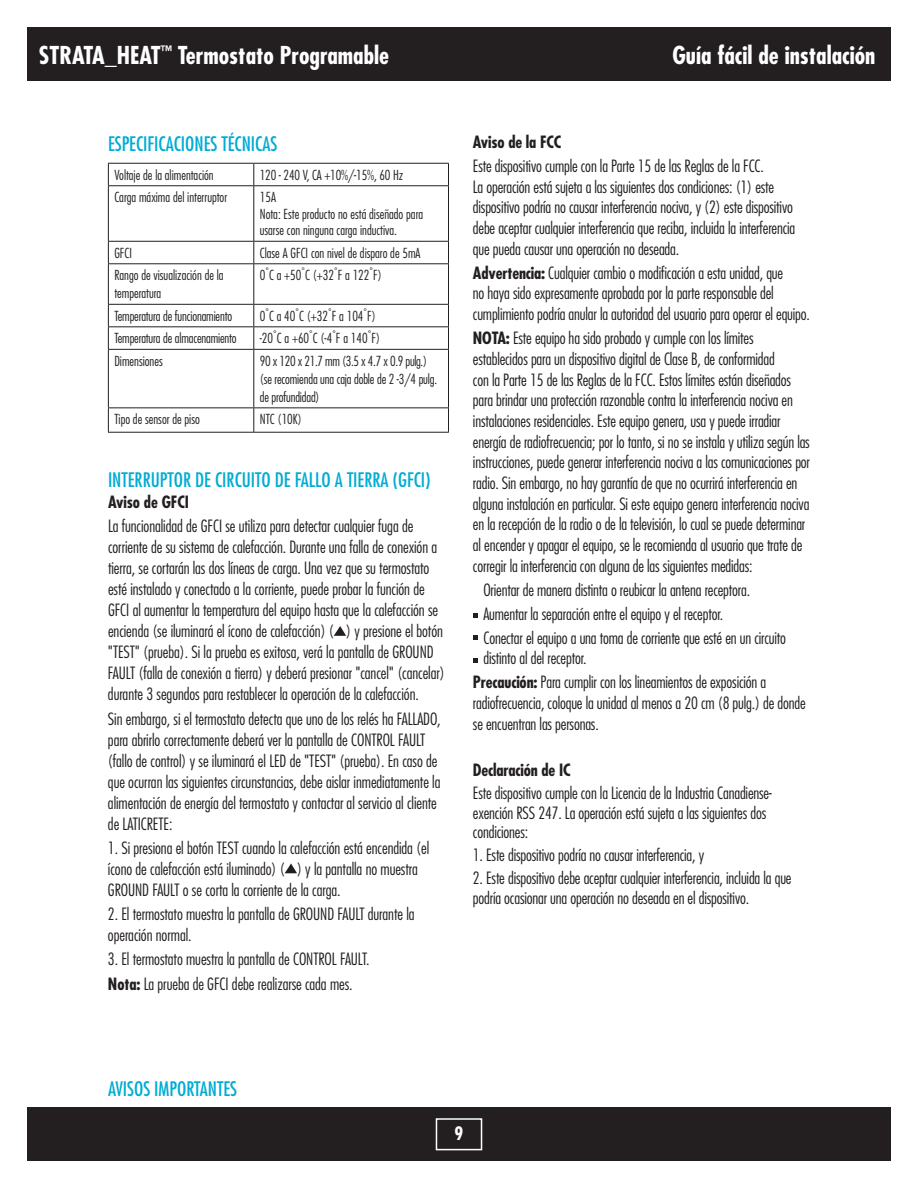
<style>
.page{position:relative;width:918px;height:1188px;background:#fff}
.page>*{position:absolute;margin:0;border:0;box-sizing:border-box;transform-origin:0 0}
.t1{font:700 condensed 24px "Futura";color:#fff}
.t2{font:condensed 19.5px "Futura";color:#00acd5}
.t3{font:700 condensed 18px "Futura";color:#fff}
.t4{font:300 condensed 16.5px/20.7px "Futura";letter-spacing:-.01em;color:#231f20}
.t5{font:700 condensed 16.5px "Futura";letter-spacing:-.01em;color:#231f20}
.t6{font:300 condensed 13.5px/18px "Futura";color:#231f20}
.s1{font-weight:700}
</style>
<div class="page">
<div style="left:27px;top:27px;width:864px;height:54px;background:#231f20"></div>
<div style="left:27px;top:1107px;width:864px;height:54px;background:#231f20"></div>
<div style="left:436px;top:1118px;width:46px;height:32px;border:2px solid #fff"></div>
<hr style="left:108px;top:163px;width:146px;height:1px;background:#231f20">
<svg style="left:108px;top:164px;width:1px;height:21px"></svg>
<hr style="left:254px;top:163px;width:195px;height:1px;background:#231f20">
<svg style="left:253px;top:164px;width:1px;height:21px"></svg>
<svg style="left:448px;top:164px;width:1px;height:21px"></svg>
<hr style="left:108px;top:185px;width:146px;height:1px;background:#231f20">
<hr style="left:108px;top:186px;width:1px;height:55px;background:#231f20">
<hr style="left:254px;top:185px;width:195px;height:1px;background:#231f20">
<hr style="left:253px;top:186px;width:1px;height:55px;background:#231f20">
<hr style="left:448px;top:186px;width:1px;height:55px;background:#231f20">
<hr style="left:108px;top:241px;width:146px;height:1px;background:#231f20">
<svg style="left:108px;top:242px;width:1px;height:21px"></svg>
<hr style="left:254px;top:241px;width:195px;height:1px;background:#231f20">
<svg style="left:253px;top:242px;width:1px;height:21px"></svg>
<svg style="left:448px;top:242px;width:1px;height:21px"></svg>
<hr style="left:108px;top:263px;width:146px;height:1px;background:#231f20">
<hr style="left:108px;top:264px;width:1px;height:40px;background:#231f20">
<hr style="left:254px;top:263px;width:195px;height:1px;background:#231f20">
<hr style="left:253px;top:264px;width:1px;height:40px;background:#231f20">
<hr style="left:448px;top:264px;width:1px;height:40px;background:#231f20">
<hr style="left:108px;top:304px;width:146px;height:1px;background:#231f20">
<hr style="left:254px;top:304px;width:195px;height:1px;background:#231f20">
<hr style="left:108px;top:326px;width:146px;height:1px;background:#231f20">
<svg style="left:108px;top:305px;width:1px;height:44px"></svg>
<hr style="left:254px;top:326px;width:195px;height:1px;background:#231f20">
<svg style="left:253px;top:305px;width:1px;height:44px"></svg>
<svg style="left:448px;top:305px;width:1px;height:44px"></svg>
<hr style="left:108px;top:349px;width:146px;height:1px;background:#231f20">
<hr style="left:108px;top:350px;width:1px;height:57px;background:#231f20">
<hr style="left:254px;top:349px;width:195px;height:1px;background:#231f20">
<hr style="left:253px;top:350px;width:1px;height:57px;background:#231f20">
<hr style="left:448px;top:350px;width:1px;height:57px;background:#231f20">
<hr style="left:108px;top:407px;width:146px;height:1px;background:#231f20">
<svg style="left:108px;top:408px;width:1px;height:24px"></svg>
<hr style="left:254px;top:407px;width:195px;height:1px;background:#231f20">
<svg style="left:253px;top:408px;width:1px;height:24px"></svg>
<svg style="left:448px;top:408px;width:1px;height:24px"></svg>
<hr style="left:108px;top:432px;width:146px;height:1px;background:#231f20">
<hr style="left:254px;top:432px;width:195px;height:1px;background:#231f20">
<svg style="left:334px;top:626px;width:12px;height:10px"></svg>
<svg style="left:285px;top:863px;width:12px;height:10px"></svg>
<svg style="left:473px;top:613px;width:5px;height:4px"></svg>
<svg style="left:473px;top:635px;width:5px;height:5px"></svg>
<svg style="left:473px;top:658px;width:5px;height:5px"></svg>
<h1 class="t1" style="left:39px;top:41px;width:352px">STRATA_HEAT<sup>™</sup> Termostato Programable</h1>
<h1 class="t1" style="left:672px;top:41px;width:204px">Guía fácil de instalación</h1>
<p class="t2" style="left:108px;top:133px;width:171px">ESPECIFICACIONES TÉCNICAS</p>
<p class="t6" style="left:114px;top:166px;width:101px">Voltaje de la alimentación</p>
<p class="t6" style="left:260px;top:166px;width:145px">120 - 240 V, CA +10%/-15%, 60 Hz</p>
<p class="t6" style="left:114px;top:188px;width:114px">Carga máxima del interruptor</p>
<p class="t6" style="left:260px;top:189px;width:165px;line-height:16.5px">15A<br>Nota: Este producto no está diseñado para usarse con ninguna carga inductiva.</p>
<p class="t6" style="left:114px;top:244px;width:19px">GFCI</p>
<p class="t6" style="left:260px;top:244px;width:162px">Clase A GFCI con nivel de disparo de 5mA</p>
<p class="t6" style="left:114px;top:266px;width:111px">Rango de visualización de la temperatura</p>
<p class="t6" style="left:260px;top:266px;width:124px">0<sup>°</sup>C a +50<sup>°</sup>C (+32<sup>°</sup>F a 122<sup>°</sup>F)</p>
<p class="t6" style="left:114px;top:307px;width:119px">Temperatura de funcionamiento</p>
<p class="t6" style="left:260px;top:307px;width:118px">0<sup>°</sup>C a 40<sup>°</sup>C (+32<sup>°</sup>F a 104<sup>°</sup>F)</p>
<p class="t6" style="left:114px;top:329px;width:124px">Temperatura de almacenamiento</p>
<p class="t6" style="left:260px;top:329px;width:122px">-20<sup>°</sup>C a +60<sup>°</sup>C (-4<sup>°</sup>F a 140<sup>°</sup>F)</p>
<p class="t6" style="left:114px;top:352px;width:50px">Dimensiones</p>
<p class="t6" style="left:260px;top:352px;width:179px">90 x 120 x 21.7 mm (3.5 x 4.7 x 0.9 pulg.) (se recomienda una caja doble de 2 -3/4 pulg. de profundidad)</p>
<p class="t6" style="left:114px;top:410px;width:87px">Tipo de sensor de piso</p>
<p class="t6" style="left:260px;top:410px;width:44px">NTC (10K)</p>
<p class="t2" style="left:108px;top:468px;width:324px">INTERRUPTOR DE CIRCUITO DE FALLO A TIERRA (GFCI)</p>
<p class="t5" style="left:108px;top:492px;width:82px">Aviso de GFCI</p>
<p class="t4" style="left:108px;top:516px;width:338px">La funcionalidad de GFCI se utiliza para detectar cualquier fuga de corriente de su sistema de calefacción. Durante una falla de conexión a tierra, se cortarán las dos líneas de carga. Una vez que su termostato esté instalado y conectado a la corriente, puede probar la función de GFCI al aumentar la temperatura del equipo hasta que la calefacción se encienda (se iluminará el ícono de calefacción) ( ) y presione el botón "TEST" (prueba). Si la prueba es exitosa, verá la pantalla de GROUND FAULT (falla de conexión a tierra) y deberá presionar "cancel" (cancelar) durante 3 segundos para restablecer la operación de la calefacción.</p>
<p class="t4" style="left:108px;top:708px;width:334px">Sin embargo, si el termostato detecta que uno de los relés ha FALLADO, para abrirlo correctamente deberá ver la pantalla de CONTROL FAULT (fallo de control) y se iluminará el LED de "TEST" (prueba). En caso de que ocurran las siguientes circunstancias, debe aislar inmediatamente la alimentación de energía del termostato y contactar al servicio al cliente de LATICRETE:</p>
<p class="t4" style="left:108px;top:837px;width:323px">1. Si presiona el botón TEST cuando la calefacción está encendida (el ícono de calefacción está iluminado) ( ) y la pantalla no muestra<br>GROUND FAULT o se corta la corriente de la carga.</p>
<p class="t4" style="left:108px;top:903px;width:308px">2. El termostato muestra la pantalla de GROUND FAULT durante la operación normal.</p>
<p class="t4" style="left:108px;top:947px;width:263px;line-height:24.3px">3. El termostato muestra la pantalla de CONTROL FAULT.<br><span class="s1">Nota:</span> La prueba de GFCI debe realizarse cada mes.</p>
<p class="t5" style="left:473px;top:132px;width:90px">Aviso de la FCC</p>
<p class="t4" style="left:473px;top:156px;width:324px">Este dispositivo cumple con la Parte 15 de las Reglas de la FCC.<br>La operación está sujeta a las siguientes dos condiciones: (1) este dispositivo podría no causar interferencia nociva, y (2) este dispositivo debe aceptar cualquier interferencia que reciba, incluida la interferencia que pueda causar una operación no deseada.</p>
<p class="t4" style="left:473px;top:262px;width:339px"><span class="s1">Advertencia:</span> Cualquier cambio o modificación a esta unidad, que<br>no haya sido expresamente aprobada por la parte responsable del cumplimiento podría anular la autoridad del usuario para operar el equipo.</p>
<p class="t4" style="left:473px;top:328px;width:339px"><span class="s1">NOTA:</span> Este equipo ha sido probado y cumple con los límites establecidos para un dispositivo digital de Clase B, de conformidad<br>con la Parte 15 de las Reglas de la FCC. Estos límites están diseñados para brindar una protección razonable contra la interferencia nociva en instalaciones residenciales. Este equipo genera, usa y puede irradiar energía de radiofrecuencia; por lo tanto, si no se instala y utiliza según las instrucciones, puede generar interferencia nociva a las comunicaciones por radio. Sin embargo, no hay garantía de que no ocurrirá interferencia en alguna instalación en particular. Si este equipo genera interferencia nociva en la recepción de la radio o de la televisión, lo cual se puede determinar al encender y apagar el equipo, se le recomienda al usuario que trate de corregir la interferencia con alguna de las siguientes medidas:</p>
<p class="t4" style="left:483px;top:578px;width:304px;line-height:24px">Orientar de manera distinta o reubicar la antena receptora.<br>Aumentar la separación entre el equipo y el receptor.<br>Conectar el equipo a una toma de corriente que esté en un circuito</p>
<p class="t4" style="left:473px;top:646px;width:295px;line-height:24px;text-indent:10px">distinto al del receptor.<br><span class="s1">Precaución:</span> Para cumplir con los lineamientos de exposición a</p>
<p class="t4" style="left:473px;top:693px;width:334px">radiofrecuencia, coloque la unidad al menos a 20 cm (8 pulg.) de donde se encuentran las personas.</p>
<p class="t5" style="left:473px;top:760px;width:99px">Declaración de IC</p>
<p class="t4" style="left:473px;top:783px;width:300px;line-height:19.5px">Este dispositivo cumple con la Licencia de la Industria Canadiense&shy;exención RSS 247. La operación está sujeta a las siguientes dos condiciones:</p>
<p class="t4" style="left:473px;top:845px;width:233px">1. Este dispositivo podría no causar interferencia, y</p>
<p class="t4" style="left:473px;top:867px;width:320px">2. Este dispositivo debe aceptar cualquier interferencia, incluida la que podría ocasionar una operación no deseada en el dispositivo.</p>
<p class="t2" style="left:108px;top:1077px;width:131px">AVISOS IMPORTANTES</p>
<p class="t3" style="left:455px;top:1122px;width:10px">9</p>
</div>
